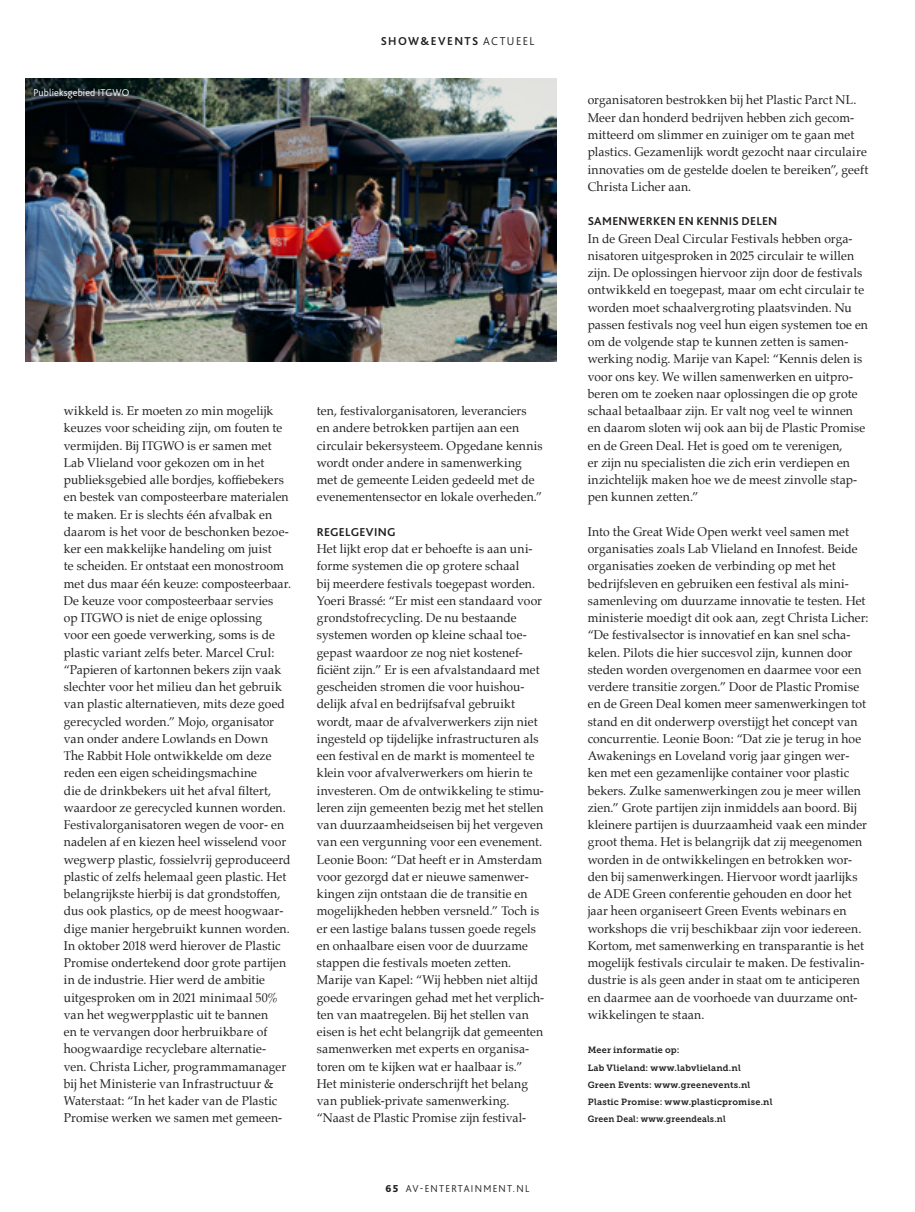
<style>
.page{position:relative;width:915px;height:1212px;background:#fff}
.page>*{position:absolute;margin:0;border:0;box-sizing:border-box;transform-origin:0 0}
.platte_tekst{font:12.75px/17.2px "Palatino";letter-spacing:.005em;color:#231f20;scale:.95 1}
.kop_alinea{font:700 12px "Bliss 2";letter-spacing:.025em;color:#231f20}
.kop_alinea-2{font:700 12px "Bliss 2";letter-spacing:.12em;color:#231f20}
.kop_alinea-3{font:300 10.5px "Bliss 2";letter-spacing:.125em;color:#231f20}
.kop_alinea-4{font:300 10.5px "Bliss 2";letter-spacing:.015em;color:#fff}
.extra_info{font:9px "Museo Slab 700";letter-spacing:.02em;color:#231f20}
.extra_info-2{font:9px "Museo Slab 700";letter-spacing:.02em;color:#231f20;scale:.95 1}
.s1{font-weight:300}
.s2{font-weight:800}
</style>
<div class="page">
<img style="left:25px;top:78px;width:531px;height:283px">
<p class="kop_alinea-4" style="left:33px;top:86px;width:97px">Publieksgebied ITGWO</p>
<p class="kop_alinea-2" style="left:380px;top:33px;width:155px">SHOW&amp;EVENTS <span class="s1">ACTUEEL</span></p>
<p class="platte_tekst" style="left:64px;top:402px;width:241px">wikkeld is. Er moeten zo min mogelijk keuzes voor scheiding zijn, om fouten te vermijden. Bij ITGWO is er samen met Lab Vlieland voor gekozen om in het publieksgebied alle bordjes, koffiebekers en bestek van composteerbare materialen te maken. Er is slechts één afvalbak en daarom is het voor de beschonken bezoe&shy;ker een makkelijke handeling om juist<br>te scheiden. Er ontstaat een monostroom met dus maar één keuze: composteerbaar.<br>De keuze voor composteerbaar servies<br>op ITGWO is niet de enige oplossing<br>voor een goede verwerking, soms is de plastic variant zelfs beter. Marcel Crul: “Papieren of kartonnen bekers zijn vaak slechter voor het milieu dan het gebruik van plastic alternatieven, mits deze goed gerecycled worden.” Mojo, organisator van onder andere Lowlands en Down The Rabbit Hole ontwikkelde om deze reden een eigen scheidingsmachine<br>die de drinkbekers uit het afval filtert, waardoor ze gerecycled kunnen worden.<br>Festivalorganisatoren wegen de voor- en nadelen af en kiezen heel wisselend voor wegwerp plastic, fossielvrij geproduceerd plastic of zelfs helemaal geen plastic. Het belangrijkste hierbij is dat grondstoffen, dus ook plastics, op de meest hoogwaar&shy;dige manier hergebruikt kunnen worden.<br>In oktober 2018 werd hierover de Plastic Promise ondertekend door grote partijen in de industrie. Hier werd de ambitie uitgesproken om in 2021 minimaal 50% van het wegwerpplastic uit te bannen<br>en te vervangen door herbruikbare of hoogwaardige recyclebare alternatie&shy;ven. Christa Licher, programmamanager bij het Ministerie van Infrastructuur &amp; Waterstaat: “In het kader van de Plastic Promise werken we samen met gemeen-</p>
<p class="platte_tekst" style="left:317px;top:402px;width:239px">ten, festivalorganisatoren, leveranciers en andere betrokken partijen aan een circulair bekersysteem. Opgedane kennis wordt onder andere in samenwerking met de gemeente Leiden gedeeld met de evenementensector en lokale overheden.”</p>
<p class="kop_alinea" style="left:317px;top:524px;width:80px">REGELGEVING</p>
<p class="platte_tekst" style="left:317px;top:540px;width:241px">Het lijkt erop dat er behoefte is aan uni&shy;forme systemen die op grotere schaal<br>bij meerdere festivals toegepast worden.<br>Yoeri Brassé: “Er mist een standaard voor grondstofrecycling. De nu bestaande systemen worden op kleine schaal toe&shy;gepast waardoor ze nog niet kostenef&shy;ficiënt zijn.” Er is een afvalstandaard met gescheiden stromen die voor huishou&shy;delijk afval en bedrijfsafval gebruikt wordt, maar de afvalverwerkers zijn niet ingesteld op tijdelijke infrastructuren als een festival en de markt is momenteel te klein voor afvalverwerkers om hierin te investeren. Om de ontwikkeling te stimu&shy;leren zijn gemeenten bezig met het stellen van duurzaamheidseisen bij het vergeven van een vergunning voor een evenement.<br>Leonie Boon: “Dat heeft er in Amsterdam voor gezorgd dat er nieuwe samenwer&shy;kingen zijn ontstaan die de transitie en mogelijkheden hebben versneld.” Toch is er een lastige balans tussen goede regels en onhaalbare eisen voor de duurzame stappen die festivals moeten zetten.<br>Marije van Kapel: “Wij hebben niet altijd goede ervaringen gehad met het verplich&shy;ten van maatregelen. Bij het stellen van eisen is het echt belangrijk dat gemeenten samenwerken met experts en organisa&shy;toren om te kijken wat er haalbaar is.” Het ministerie onderschrijft het belang van publiek-private samenwerking. “Naast de Plastic Promise zijn festival-</p>
<p class="kop_alinea-3" style="left:385px;top:1182px;width:145px"><span class="s2">65</span> AV-ENTERTAINMENT.NL</p>
<p class="platte_tekst" style="left:587px;top:91px;width:297px">organisatoren bestrokken bij het Plastic Parct NL.<br>Meer dan honderd bedrijven hebben zich gecom&shy;mitteerd om slimmer en zuiniger om te gaan met plastics. Gezamenlijk wordt gezocht naar circulaire innovaties om de gestelde doelen te bereiken”, geeft Christa Licher aan.</p>
<p class="kop_alinea" style="left:587px;top:214px;width:191px">SAMENWERKEN EN KENNIS DELEN</p>
<p class="platte_tekst" style="left:587px;top:229px;width:296px">In de Green Deal Circular Festivals hebben orga&shy;nisatoren uitgesproken in 2025 circulair te willen zijn. De oplossingen hiervoor zijn door de festivals ontwikkeld en toegepast, maar om echt circulair te worden moet schaalvergroting plaatsvinden. Nu passen festivals nog veel hun eigen systemen toe en om de volgende stap te kunnen zetten is samen&shy;werking nodig. Marije van Kapel: “Kennis delen is voor ons key. We willen samenwerken en uitpro&shy;beren om te zoeken naar oplossingen die op grote schaal betaalbaar zijn. Er valt nog veel te winnen en daarom sloten wij ook aan bij de Plastic Promise en de Green Deal. Het is goed om te verenigen,<br>er zijn nu specialisten die zich erin verdiepen en inzichtelijk maken hoe we de meest zinvolle stap&shy;pen kunnen zetten.”</p>
<p class="platte_tekst" style="left:587px;top:523px;width:297px">Into the Great Wide Open werkt veel samen met organisaties zoals Lab Vlieland en Innofest. Beide organisaties zoeken de verbinding op met het bedrijfsleven en gebruiken een festival als mini&shy;samenleving om duurzame innovatie te testen. Het ministerie moedigt dit ook aan, zegt Christa Licher: “De festivalsector is innovatief en kan snel scha&shy;kelen. Pilots die hier succesvol zijn, kunnen door steden worden overgenomen en daarmee voor een verdere transitie zorgen.” Door de Plastic Promise en de Green Deal komen meer samenwerkingen tot stand en dit onderwerp overstijgt het concept van concurrentie. Leonie Boon: “Dat zie je terug in hoe Awakenings en Loveland vorig jaar gingen wer&shy;ken met een gezamenlijke container voor plastic bekers. Zulke samenwerkingen zou je meer willen zien.” Grote partijen zijn inmiddels aan boord. Bij kleinere partijen is duurzaamheid vaak een minder groot thema. Het is belangrijk dat zij meegenomen worden in de ontwikkelingen en betrokken wor&shy;den bij samenwerkingen. Hiervoor wordt jaarlijks de ADE Green conferentie gehouden en door het jaar heen organiseert Green Events webinars en workshops die vrij beschikbaar zijn voor iedereen.<br>Kortom, met samenwerking en transparantie is het mogelijk festivals circulair te maken. De festivalin&shy;dustrie is als geen ander in staat om te anticiperen en daarmee aan de voorhoede van duurzame ont&shy;wikkelingen te staan.</p>
<p class="extra_info" style="left:587px;top:1045px;width:93px">Meer informatie op:</p>
<p class="extra_info" style="left:587px;top:1062px;width:154px">Lab Vlieland: www.labvlieland.nl</p>
<p class="extra_info" style="left:587px;top:1080px;width:164px">Green Events: www.greenevents.nl</p>
<p class="extra_info" style="left:587px;top:1097px;width:186px">Plastic Promise: www.plasticpromise.nl</p>
<p class="extra_info-2" style="left:587px;top:1114px;width:147px">Green Deal: www.greendeals.nl</p>
</div>
